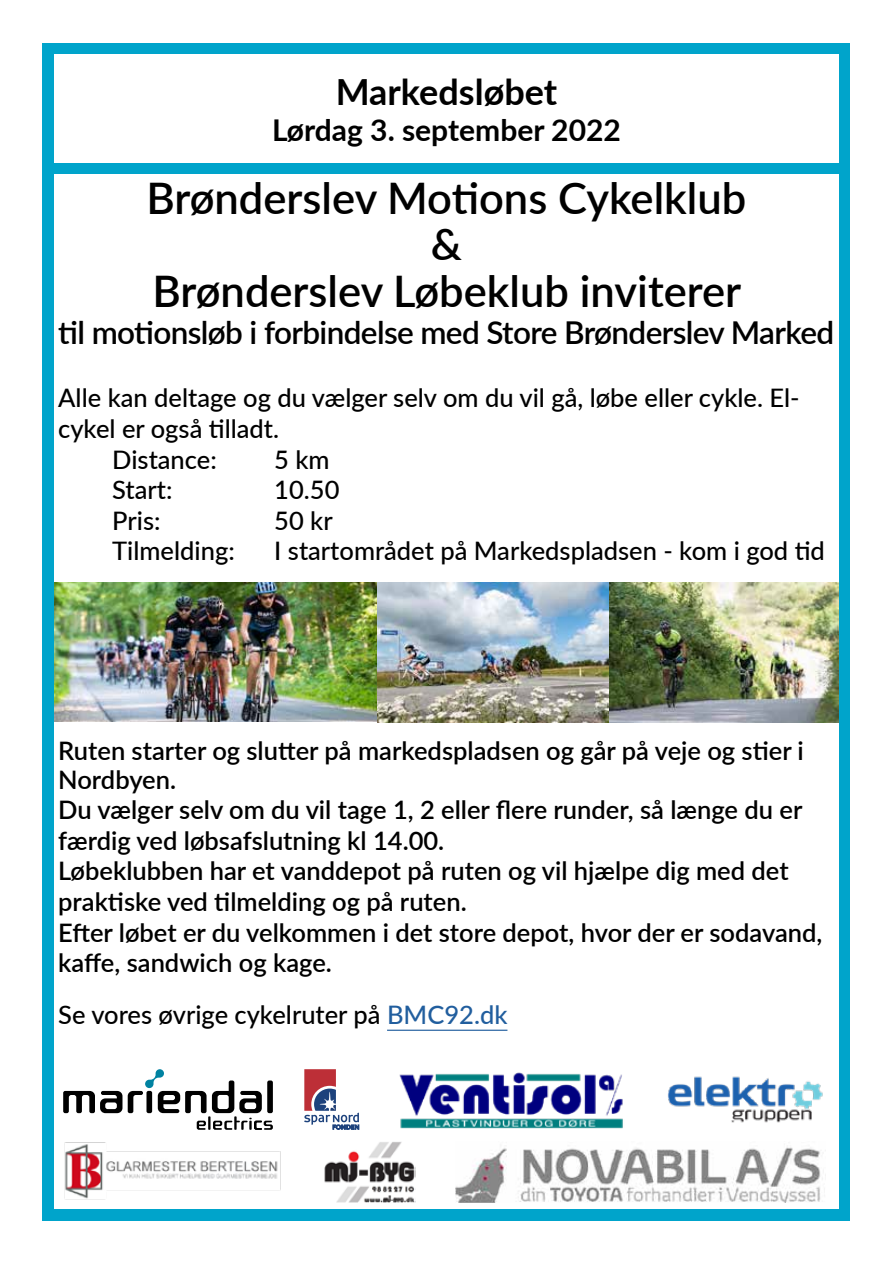
<style>
.page{position:relative;width:893px;height:1263px;background:#fff}
.page>*{position:absolute;margin:0;border:0;box-sizing:border-box;transform-origin:0 0}
.t1{font:600 43.5px/46.5px "Lato";color:#000;text-align:center}
.t2{font:700 36px "Lato";color:#000}
.t3{font:600 31.5px "Lato";letter-spacing:-.02em;color:#000}
.t4{font:700 30px "Lato";color:#000}
.t5{font:600 25.5px/30.3px "Lato";color:#000}
.t6{font:500 25.5px "Lato";color:#000}
.s1{color:#215e9e}
</style>
<div class="page">
<div style="left:43px;top:43px;width:807px;height:1177px;background:#00a4cb"></div>
<div style="left:54px;top:54px;width:785px;height:108px;background:#fff"></div>
<div style="left:54px;top:174px;width:785px;height:1035px;background:#fff"></div>
<hr style="left:387px;top:1030px;width:120px;height:1px;background:#215e9e">
<img style="left:54px;top:582px;width:324px;height:140px">
<svg style="left:304px;top:1069px;width:55px;height:60px"></svg>
<img style="left:456px;top:1147px;width:367px;height:55px">
<svg style="left:63px;top:1091px;width:59px;height:22px"></svg>
<svg style="left:128px;top:1069px;width:145px;height:61px"></svg>
<img style="left:324px;top:1142px;width:91px;height:60px">
<img style="left:668px;top:1076px;width:155px;height:47px">
<img style="left:64px;top:1142px;width:217px;height:58px">
<img style="left:399px;top:1072px;width:224px;height:57px">
<img style="left:378px;top:582px;width:461px;height:141px">
<h2 class="t2" style="left:336px;top:65px;width:223px">Markedsløbet</h2>
<p class="t4" style="left:272px;top:108px;width:350px">Lørdag 3. september 2022</p>
<h1 class="t1" style="left:147px;top:173px;width:601px">Brønderslev Motions Cykelklub &amp;<br>Brønderslev Løbeklub inviterer</h1>
<p class="t3" style="left:58px;top:310px;width:777px">til motionsløb i forbindelse med Store Brønderslev Marked</p>
<p class="t6" style="left:58px;top:380px;width:743px">Alle kan deltage og du vælger selv om du vil gå, løbe eller cykle. El-</p>
<p class="t6" style="left:58px;top:410px;width:222px">cykel er også tilladt.</p>
<p class="t6" style="left:112px;top:441px;width:106px">Distance:</p>
<p class="t6" style="left:274px;top:441px;width:57px">5 km</p>
<p class="t6" style="left:112px;top:472px;width:62px">Start:</p>
<p class="t6" style="left:274px;top:472px;width:67px">10.50</p>
<p class="t6" style="left:112px;top:502px;width:50px">Pris:</p>
<p class="t6" style="left:274px;top:502px;width:60px">50 kr</p>
<p class="t6" style="left:112px;top:533px;width:124px">Tilmelding:</p>
<p class="t6" style="left:274px;top:533px;width:552px">I startområdet på Markedspladsen - kom i god tid</p>
<p class="t5" style="left:58px;top:734px;width:766px">Ruten starter og slutter på markedspladsen og går på veje og stier i Nordbyen.<br>Du vælger selv om du vil tage 1, 2 eller flere runder, så længe du er færdig ved løbsafslutning kl 14.00.<br>Løbeklubben har et vanddepot på ruten og vil hjælpe dig med det praktiske ved tilmelding og på ruten.<br>Efter løbet er du velkommen i det store depot, hvor der er sodavand, kaffe, sandwich og kage.</p>
<p class="t6" style="left:58px;top:997px;width:451px">Se vores øvrige cykelruter på <span class="s1">BMC92.dk</span></p>
</div>
